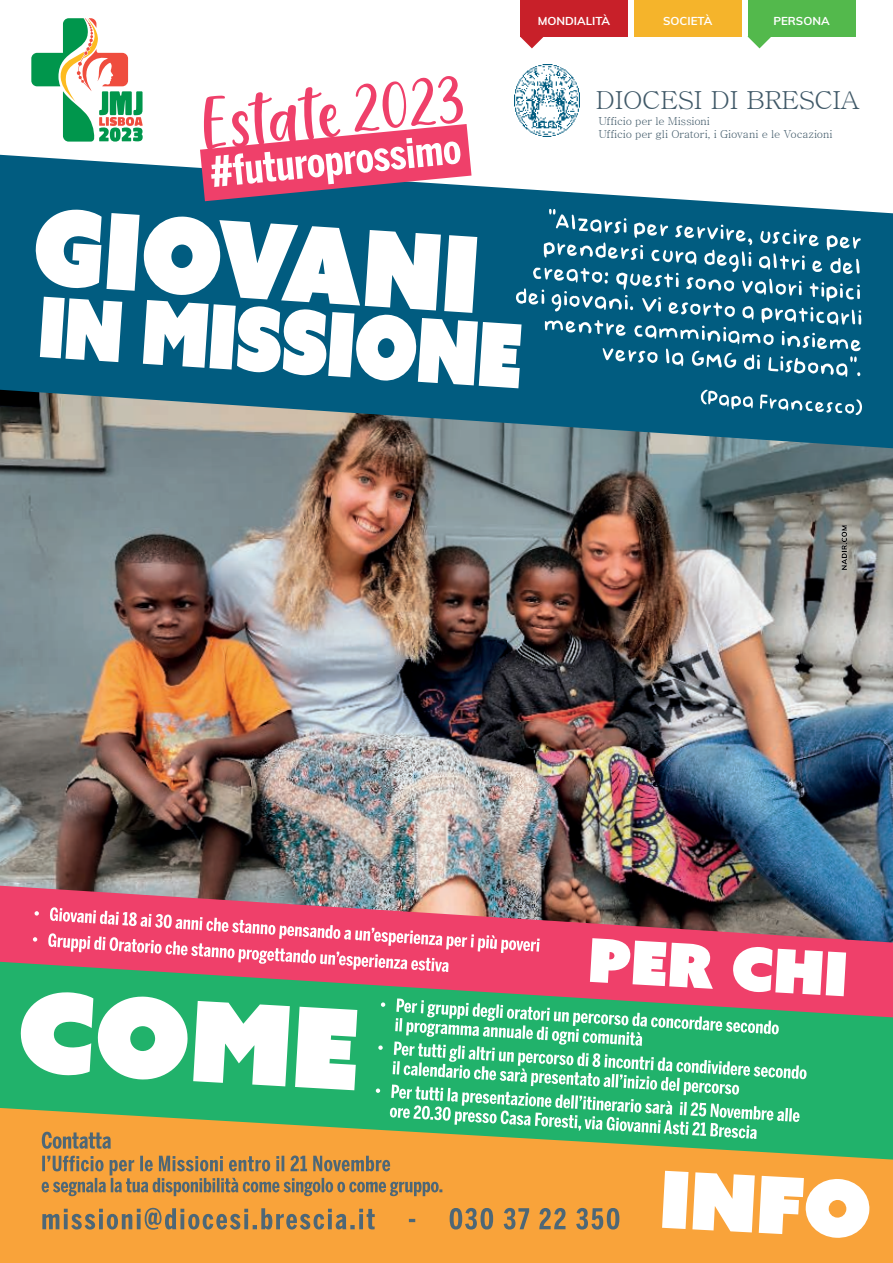
<style>
.page{position:relative;width:893px;height:1263px;background:#fff}
.page>*{position:absolute;margin:0;border:0;box-sizing:border-box;transform-origin:0 0}
.t1{font:24.75px "Batang";letter-spacing:-.01em;color:#405968;scale:1.06 1}
.t2{font:700 11.55px "Muli";color:#fff}
.t3{font:10.95px/12.6px "Batang";letter-spacing:-.02em;color:#405968}
</style>
<div class="page">
<svg style="left:0;top:962px;width:893px;height:146px;background:#56946a"></svg>
<div style="left:0;top:1108px;width:893px;height:155px;background:#f9a33a"></div>
<img style="left:0;top:454px;width:893px;height:488px">
<svg style="left:0;top:154px;width:893px;height:300px"></svg>
<svg style="left:34px;top:208px;width:443px;height:105px"></svg>
<svg style="left:40px;top:297px;width:82px;height:65px"></svg>
<svg style="left:143px;top:209px;width:719px;height:206px"></svg>
<img style="left:514px;top:64px;width:66px;height:73px">
<svg style="left:200px;top:76px;width:272px;height:125px"></svg>
<svg style="left:42px;top:1155px;width:400px;height:41px;background:#c6914b"></svg>
<svg style="left:42px;top:1208px;width:577px;height:22px;background:#c18f4d"></svg>
<svg style="left:20px;top:907px;width:826px;height:242px"></svg>
<svg style="left:662px;top:1171px;width:208px;height:68px"></svg>
<img style="left:842px;top:525px;width:5px;height:45px">
<svg style="left:748px;top:36px;width:23px;height:12px"></svg>
<svg style="left:520px;top:36px;width:24px;height:12px"></svg>
<div style="left:520px;top:0;width:108px;height:36px;background:#c82029"></div>
<div style="left:634px;top:0;width:108px;height:36px;background:#f5b42b"></div>
<div style="left:748px;top:0;width:107px;height:36px;background:#53b94c"></div>
<svg style="left:31px;top:18px;width:112px;height:124px"></svg>
<p class="t2" style="left:538px;top:14px;width:74px">MONDIALITÀ</p>
<p class="t2" style="left:663px;top:14px;width:51px">SOCIETÀ</p>
<p class="t2" style="left:773px;top:14px;width:58px">PERSONA</p>
<h1 class="t1" style="left:596px;top:91px;width:251px">DIOCESI DI BRESCIA</h1>
<p class="t3" style="left:598px;top:116px;width:236px">Ufficio per le Missioni<br>Ufficio per gli Oratori, i Giovani e le Vocazioni</p>
</div>
